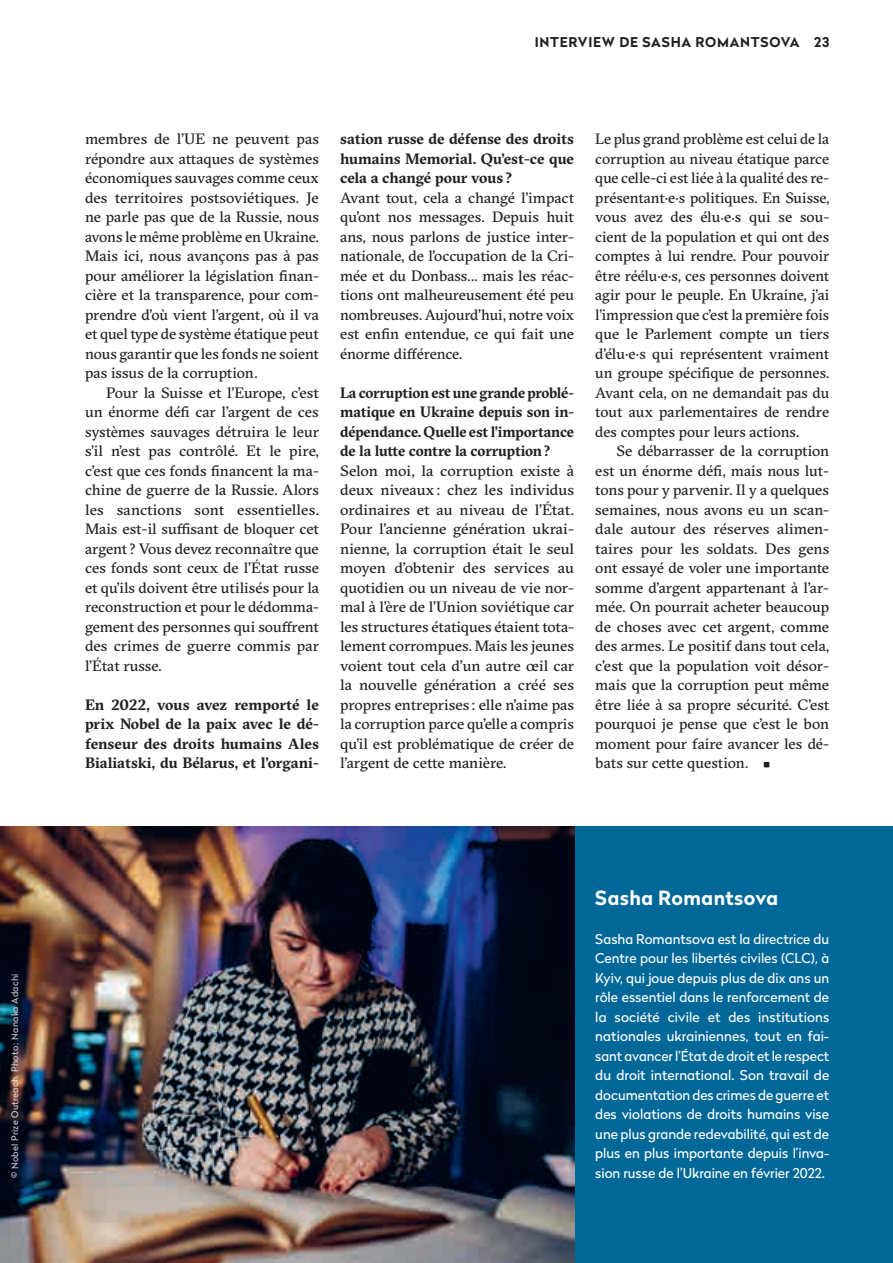
<style>
.page{position:relative;width:893px;height:1263px;background:#fff}
.page>*{position:absolute;margin:0;border:0;box-sizing:border-box;transform-origin:0 0}
.t1{font:700 19.5px "Radikal";letter-spacing:.02em;color:#fff}
.t2{font:15px/19.5px "GT Sectra";letter-spacing:-.005em;color:#231f20;text-align:justify}
.t3{font:15px/19.5px "GT Sectra";letter-spacing:-.005em;color:#231f20;text-align:justify;scale:1.04 1}
.t4{font:700 15px/19.5px "GT Sectra";color:#231f20;text-align:justify}
.t5{font:13.5px/19.5px "Radikal";color:#fff;text-align:justify}
.t6{font:700 13.5px "Radikal";letter-spacing:.055em;color:#231f20}
.t7{font:9px "Radikal";letter-spacing:.03em;color:#fff}
</style>
<div class="page">
<div style="left:574px;top:827px;width:319px;height:436px;background:#006799"></div>
<img style="left:0;top:827px;width:574px;height:436px">
<p class="t7" style="left:9px;top:1178px;width:206px;rotate:-90deg">© Nobel Prize Outreach, Photo : Nanaka Adachi</p>
<p class="t6" style="left:535px;top:32px;width:296px">INTERVIEW DE SASHA ROMANTSOVA 23</p>
<p class="t2" style="left:85px;top:129px;width:235px">membres de l’UE ne peuvent pas répondre aux attaques de systèmes économiques sauvages comme ceux des territoires postsoviétiques. Je ne parle pas que de la Russie, nous avons le même problème en Ukraine.<br>Mais ici, nous avançons pas à pas pour améliorer la législation finan&shy;cière et la transparence, pour com&shy;prendre d’où vient l’argent, où il va et quel type de système étatique peut nous garantir que les fonds ne soient pas issus de la corruption.</p>
<p class="t2" style="left:85px;top:383px;width:235px;text-indent:21px">Pour la Suisse et l’Europe, c’est un énorme défi car l’argent de ces systèmes sauvages détruira le leur s’il n’est pas contrôlé. Et le pire, c’est que ces fonds financent la ma&shy;chine de guerre de la Russie. Alors les sanctions sont essentielles.<br>Mais est-il suffisant de bloquer cet argent ? Vous devez reconnaître que ces fonds sont ceux de l’État russe et qu’ils doivent être utilisés pour la reconstruction et pour le dédomma&shy;gement des personnes qui souffrent des crimes de guerre commis par l’État russe.</p>
<p class="t4" style="left:85px;top:695px;width:235px">En 2022, vous avez remporté le prix Nobel de la paix avec le dé&shy;fenseur des droits humains Ales Bialiatski, du Bélarus, et l’organi-</p>
<p class="t4" style="left:340px;top:129px;width:235px">sation russe de défense des droits humains Memorial. Qu’est-ce que cela a changé pour vous ?</p>
<p class="t2" style="left:340px;top:188px;width:235px">Avant tout, cela a changé l’impact qu’ont nos messages. Depuis huit ans, nous parlons de justice inter&shy;nationale, de l’occupation de la Cri&shy;mée et du Donbass... mais les réac&shy;tions ont malheureusement été peu nombreuses. Aujourd’hui, notre voix est enfin entendue, ce qui fait une énorme différence.</p>
<p class="t4" style="left:340px;top:383px;width:235px">La corruption est une grande problé&shy;matique en Ukraine depuis son in&shy;dépendance. Quelle est l’importance de la lutte contre la corruption?</p>
<p class="t3" style="left:340px;top:461px;width:226px">Selon moi, la corruption existe à deux niveaux : chez les individus ordinaires et au niveau de l’État.<br>Pour l’ancienne génération ukrai&shy;nienne, la corruption était le seul moyen d’obtenir des services au quotidien ou un niveau de vie nor&shy;mal à l’ère de l’Union soviétique car les structures étatiques étaient tota&shy;lement corrompues. Mais les jeunes voient tout cela d’un autre œil car la nouvelle génération a créé ses propres entreprises : elle n’aime pas la corruption parce qu’elle a compris qu’il est problématique de créer de l’argent de cette manière.</p>
<p class="t2" style="left:595px;top:129px;width:235px">Le plus grand problème est celui de la corruption au niveau étatique parce que celle-ci est liée à la qualité des re&shy;présentant·e·s politiques. En Suisse, vous avez des élu·e·s qui se sou&shy;cient de la population et qui ont des comptes à lui rendre. Pour pouvoir être réélu·e·s, ces personnes doivent agir pour le peuple. En Ukraine, j’ai l’impression que c’est la première fois que le Parlement compte un tiers d’élu·e·s qui représentent vraiment un groupe spécifique de personnes.<br>Avant cela, on ne demandait pas du tout aux parlementaires de rendre des comptes pour leurs actions.</p>
<p class="t2" style="left:595px;top:441px;width:235px;text-indent:21px">Se débarrasser de la corruption est un énorme défi, mais nous lut&shy;tons pour y parvenir. Il y a quelques semaines, nous avons eu un scan&shy;dale autour des réserves alimen&shy;taires pour les soldats. Des gens ont essayé de voler une importante somme d’argent appartenant à l’ar&shy;mée. On pourrait acheter beaucoup de choses avec cet argent, comme des armes. Le positif dans tout cela, c’est que la population voit désor&shy;mais que la corruption peut même être liée à sa propre sécurité. C’est pourquoi je pense que c’est le bon moment pour faire avancer les dé&shy;bats sur cette question.</p>
<h1 class="t1" style="left:595px;top:884px;width:184px">Sasha Romantsova</h1>
<p class="t5" style="left:595px;top:929px;width:235px">Sasha Romantsova est la directrice du Centre pour les libertés civiles (CLC), à Kyiv, qui joue depuis plus de dix ans un rôle essentiel dans le renforcement de la société civile et des institutions nationales ukrainiennes, tout en fai&shy;sant avancer l’État de droit et le respect du droit international. Son travail de documentation des crimes de guerre et des violations de droits humains vise une plus grande redevabilité, qui est de plus en plus importante depuis l’inva-</p>
<p class="t5" style="left:595px;top:1162px;width:231px">sion russe de l’Ukraine en février 2022.</p>
</div>
